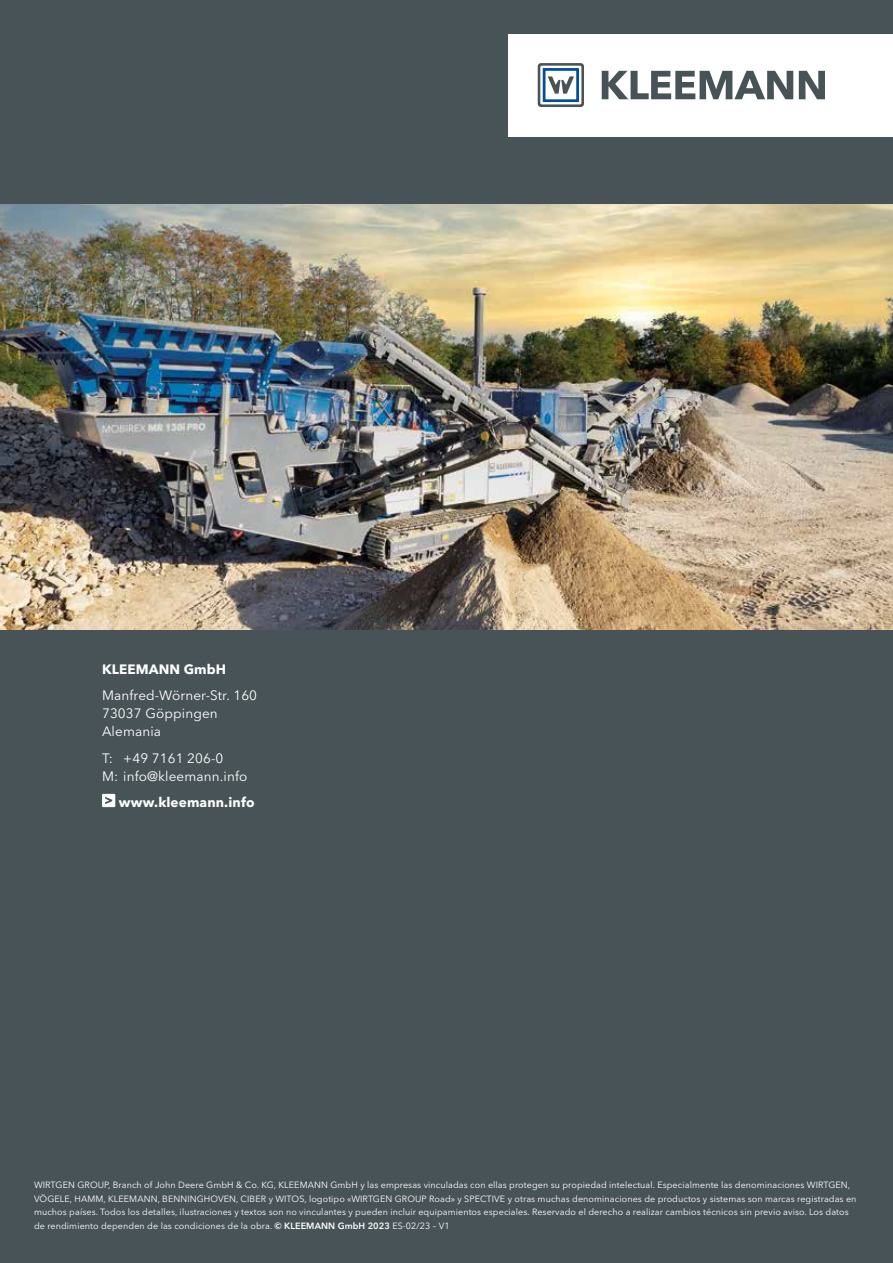
<style>
.page{position:relative;width:893px;height:1263px;background:#485358}
.page>*{position:absolute;margin:0;border:0;box-sizing:border-box;transform-origin:0 0}
.t1{font:13.5px/18px "Avenir Next LT Pro";letter-spacing:.01em;color:#fff}
.t2{font:700 13.5px "Avenir Next LT Pro";letter-spacing:.01em;color:#fff}
.t3{font:9px/13.5px "Avenir Next LT Pro";letter-spacing:.01em;color:#fff}
.s1{font-weight:600}
</style>
<div class="page">
<div style="left:509px;top:34px;width:384px;height:102px;background:#fff"></div>
<svg style="left:602px;top:71px;width:191px;height:28px"></svg>
<svg style="left:799px;top:71px;width:26px;height:28px"></svg>
<svg style="left:538px;top:63px;width:46px;height:44px"></svg>
<svg style="left:102px;top:794px;width:13px;height:13px"></svg>
<img style="left:0;top:204px;width:893px;height:425px">
<h1 class="t2" style="left:102px;top:661px;width:126px">KLEEMANN GmbH</h1>
<h1 class="t1" style="left:102px;top:686px;width:157px">Manfred-Wörner-Str. 160<br>73037 Göppingen<br>Alemania</h1>
<h1 class="t1" style="left:102px;top:749px;width:147px">T: +49 7161 206-0<br>M: info@kleemann.info</h1>
<h1 class="t2" style="left:119px;top:794px;width:137px">www.kleemann.info</h1>
<p class="t3" style="left:34px;top:1178px;width:824px">WIRTGEN GROUP, Branch of John Deere GmbH &amp; Co. KG, KLEEMANN GmbH y las empresas vinculadas con ellas protegen su propiedad intelectual. Especialmente las denominaciones WIRTGEN, VÖGELE, HAMM, KLEEMANN, BENNINGHOVEN, CIBER y WITOS, logotipo «WIRTGEN GROUP Road» y SPECTIVE y otras muchas denominaciones de productos y sistemas son marcas registradas en muchos países. Todos los detalles, ilustraciones y textos son no vinculantes y pueden incluir equipamientos especiales. Reservado el derecho a realizar cambios técnicos sin previo aviso. Los datos de rendimiento dependen de las condiciones de la obra. <span class="s1">© KLEEMANN GmbH 2023</span> ES-02/23 – V1</p>
</div>
